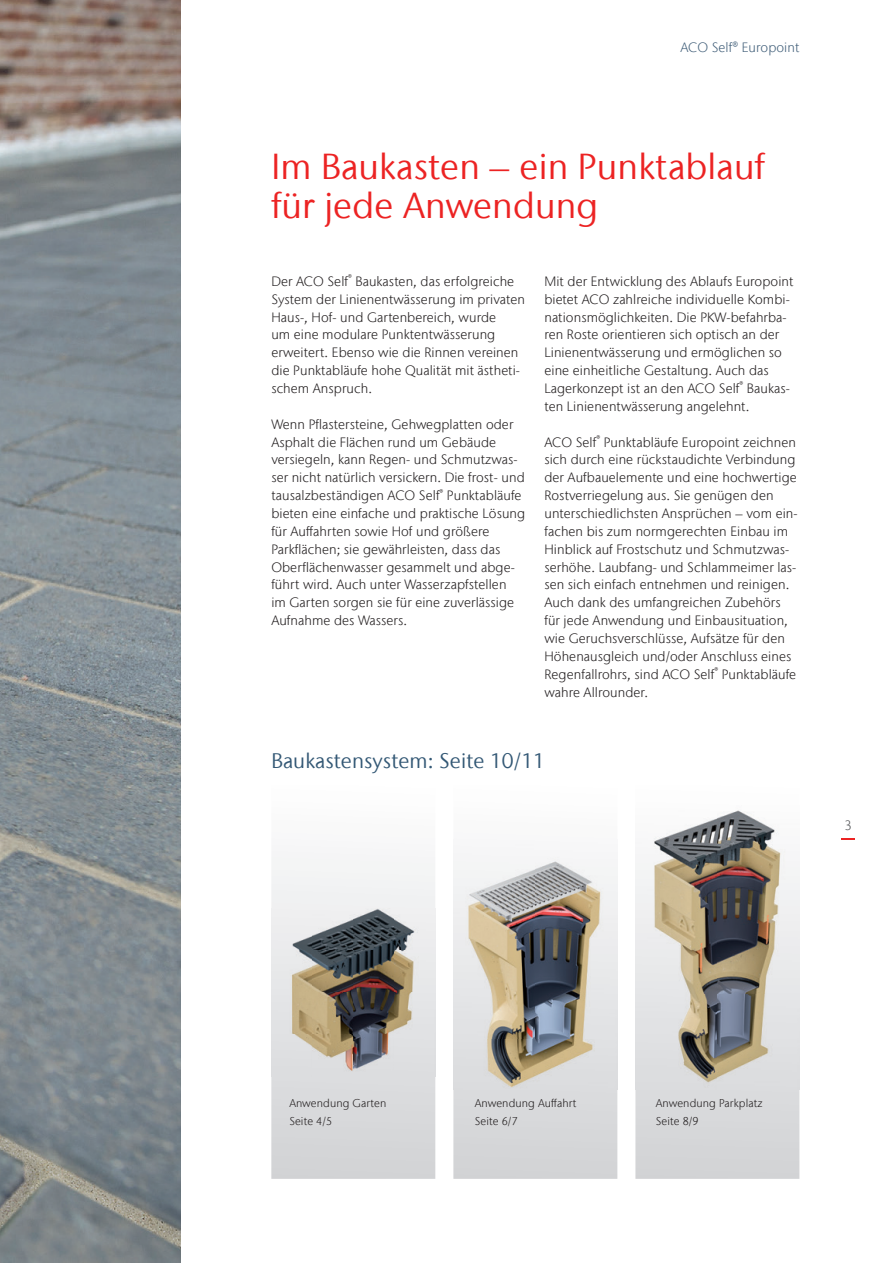
<style>
.page{position:relative;width:893px;height:1263px;background:#fff}
.page>*{position:absolute;margin:0;border:0;box-sizing:border-box;transform-origin:0 0}
.t1{font:36px/39.6px "Stone Sans IIITC Com";letter-spacing:.005em;color:#ec2323}
.t2{font:21px "Stone Sans IIITC Com";letter-spacing:.005em;color:#335875}
.t3{font:300 13.5px/17.9px "Stone Sans IIITC Com";letter-spacing:.005em;color:#231f20}
.t4{font:300 13.5px "Stone Sans IIITC Com";letter-spacing:.005em;color:#44617b}
.t5{font:300 13.5px "Stone Sans IIITC Com";color:#545659}
.t6{font:300 11.25px/17.9px "Stone Sans IIITC Com";letter-spacing:.01em;color:#231f20}
</style>
<div class="page">
<svg style="left:842px;top:838px;width:13px;height:1px"></svg>
<img style="left:0;top:0;width:180px;height:1263px">
<div style="left:635px;top:1089px;width:164px;height:90px;background:#d6d7d9"></div>
<img style="left:635px;top:810px;width:164px;height:279px">
<div style="left:453px;top:1089px;width:164px;height:90px;background:#d6d7d9"></div>
<img style="left:453px;top:857px;width:164px;height:232px">
<svg style="left:271px;top:857px;width:164px;height:322px"></svg>
<img style="left:271px;top:908px;width:164px;height:168px">
<p class="t4" style="left:680px;top:38px;width:121px">ACO Self® Europoint</p>
<h1 class="t1" style="left:271px;top:146px;width:495px">Im Baukasten – ein Punktablauf für jede Anwendung</h1>
<p class="t3" style="left:271px;top:272px;width:255px">Der ACO Self<sup>®</sup> Baukasten, das erfolgreiche System der Linienentwässerung im privaten Haus-, Hof- und Gartenbereich, wurde<br>um eine modulare Punktentwässerung erweitert. Ebenso wie die Rinnen vereinen die Punktabläufe hohe Qualität mit ästheti&shy;schem Anspruch.</p>
<p class="t3" style="left:271px;top:415px;width:255px">Wenn Pflastersteine, Gehwegplatten oder Asphalt die Flächen rund um Gebäude versiegeln, kann Regen- und Schmutzwas&shy;ser nicht natürlich versickern. Die frost- und tausalzbeständigen ACO Self<sup>®</sup> Punktabläufe bieten eine einfache und praktische Lösung für Auffahrten sowie Hof und größere Parkflächen; sie gewährleisten, dass das Oberflächenwasser gesammelt und abge&shy;führt wird. Auch unter Wasserzapfstellen<br>im Garten sorgen sie für eine zuverlässige Aufnahme des Wassers.</p>
<p class="t3" style="left:544px;top:272px;width:251px">Mit der Entwicklung des Ablaufs Europoint bietet ACO zahlreiche individuelle Kombi&shy;nationsmöglichkeiten. Die PKW-befahrba&shy;ren Roste orientieren sich optisch an der Linienentwässerung und ermöglichen so eine einheitliche Gestaltung. Auch das Lagerkonzept ist an den ACO Self<sup>®</sup> Baukas&shy;ten Linienentwässerung angelehnt.</p>
<p class="t3" style="left:544px;top:433px;width:255px">ACO Self<sup>®</sup> Punktabläufe Europoint zeichnen sich durch eine rückstaudichte Verbindung der Aufbauelemente und eine hochwertige Rostverriegelung aus. Sie genügen den unterschiedlichsten Ansprüchen – vom ein&shy;fachen bis zum normgerechten Einbau im Hinblick auf Frostschutz und Schmutzwas&shy;serhöhe. Laubfang- und Schlammeimer las&shy;sen sich einfach entnehmen und reinigen.<br>Auch dank des umfangreichen Zubehörs für jede Anwendung und Einbausituation, wie Geruchsverschlüsse, Aufsätze für den Höhenausgleich und/oder Anschluss eines Regenfallrohrs, sind ACO Self<sup>®</sup> Punktabläufe wahre Allrounder.</p>
<h2 class="t2" style="left:271px;top:748px;width:275px">Baukastensystem: Seite 10/11</h2>
<p class="t5" style="left:845px;top:816px;width:9px">3</p>
<p class="t6" style="left:289px;top:1094px;width:99px">Anwendung Garten<br>Seite 4/5</p>
<p class="t6" style="left:475px;top:1094px;width:103px">Anwendung Auffahrt<br>Seite 6/7</p>
<p class="t6" style="left:656px;top:1094px;width:108px">Anwendung Parkplatz<br>Seite 8/9</p>
</div>
